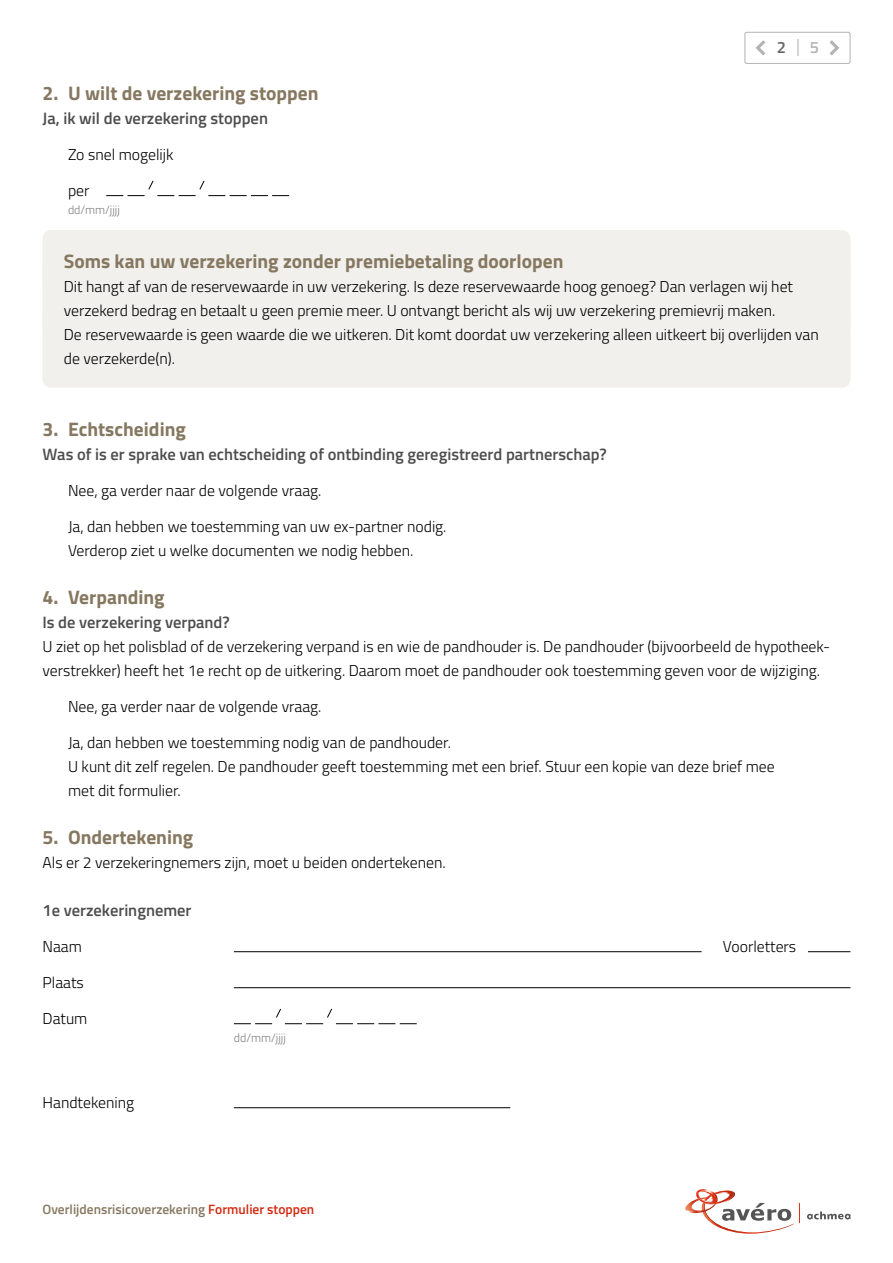
<style>
.page{position:relative;width:893px;height:1263px;background:#fff}
.page>*{position:absolute;margin:0;border:0;box-sizing:border-box;transform-origin:0 0}
.t1{font:700 19.5px "Titillium Web";color:#867860}
.t2{font:600 16.5px "Titillium Web";color:#4d4d4d}
.t3{font:600 16.5px "Titillium Web";color:#666}
.t4{font:300 15.75px/24px "Titillium Web";color:#000}
.t5{font:600 13.5px "Titillium Web";color:#867860}
.t6{font:300 12px "Titillium Web";color:#808080}
.s1{font-weight:300;font-size:18px;color:#b3b3b3}
.s2{color:#b3b3b3}
.s3{color:#d4290f}
</style>
<div class="page">
<div style="left:43px;top:230px;width:807px;height:63px;background:#f2f0ed;border-radius:9px"></div>
<div style="left:43px;top:257px;width:807px;height:83px;background:#f2f0ed;border-radius:9px"></div>
<div style="left:43px;top:305px;width:807px;height:83px;background:#f2f0ed;border-radius:9px"></div>
<svg style="left:106px;top:180px;width:183px;height:16px"></svg>
<hr style="left:234px;top:951px;width:468px;height:1px;background:#000">
<hr style="left:808px;top:951px;width:42px;height:1px;background:#000">
<hr style="left:234px;top:987px;width:616px;height:1px;background:#000">
<svg style="left:234px;top:1008px;width:183px;height:16px"></svg>
<hr style="left:234px;top:1107px;width:276px;height:1px;background:#000">
<svg style="left:807px;top:1211px;width:43px;height:8px"></svg>
<svg style="left:685px;top:1189px;width:115px;height:45px"></svg>
<div style="left:744px;top:32px;width:106px;height:32px;border:1px solid #b3b3b3;border-radius:2px"></div>
<svg style="left:830px;top:40px;width:9px;height:15px"></svg>
<svg style="left:755px;top:40px;width:10px;height:15px"></svg>
<p class="t3" style="left:777px;top:34px;width:44px">2<span class="s1">|</span><span class="s2">5</span></p>
<p class="t1" style="left:43px;top:78px;width:278px">2. U wilt de verzekering stoppen</p>
<p class="t2" style="left:43px;top:106px;width:227px">Ja, ik wil de verzekering stoppen</p>
<p class="t4" style="left:68px;top:142px;width:107px">Zo snel mogelijk</p>
<p class="t4" style="left:68px;top:178px;width:23px">per</p>
<p class="t6" style="left:68px;top:201px;width:53px">dd/mm/jjjj</p>
<p class="t1" style="left:64px;top:246px;width:501px">Soms kan uw verzekering zonder premiebetaling doorlopen</p>
<p class="t4" style="left:64px;top:274px;width:757px">Dit hangt af van de reservewaarde in uw verzekering. Is deze reservewaarde hoog genoeg? Dan verlagen wij het verzekerd bedrag en betaalt u geen premie meer. U ontvangt bericht als wij uw verzekering premievrij maken.<br>De reservewaarde is geen waarde die we uitkeren. Dit komt doordat uw verzekering alleen uitkeert bij overlijden van de verzekerde(n).</p>
<p class="t1" style="left:43px;top:414px;width:145px">3. Echtscheiding</p>
<p class="t2" style="left:43px;top:442px;width:566px">Was of is er sprake van echtscheiding of ontbinding geregistreerd partnerschap?</p>
<p class="t4" style="left:68px;top:478px;width:255px">Nee, ga verder naar de volgende vraag.</p>
<p class="t4" style="left:68px;top:514px;width:380px">Ja, dan hebben we toestemming van uw ex-partner nodig.<br>Verderop ziet u welke documenten we nodig hebben.</p>
<p class="t1" style="left:43px;top:582px;width:124px">4. Verpanding</p>
<p class="t2" style="left:43px;top:610px;width:189px">Is de verzekering verpand?</p>
<p class="t4" style="left:43px;top:634px;width:787px">U ziet op het polisblad of de verzekering verpand is en wie de pandhouder is. De pandhouder (bijvoorbeeld de hypotheek&shy;verstrekker) heeft het 1e recht op de uitkering. Daarom moet de pandhouder ook toestemming geven voor de wijziging.</p>
<p class="t4" style="left:68px;top:694px;width:255px">Nee, ga verder naar de volgende vraag.</p>
<p class="t4" style="left:68px;top:730px;width:708px">Ja, dan hebben we toestemming nodig van de pandhouder.<br>U kunt dit zelf regelen. De pandhouder geeft toestemming met een brief. Stuur een kopie van deze brief mee met dit formulier.</p>
<p class="t1" style="left:43px;top:822px;width:152px">5. Ondertekening</p>
<p class="t4" style="left:43px;top:850px;width:405px">Als er 2 verzekeringnemers zijn, moet u beiden ondertekenen.</p>
<p class="t2" style="left:43px;top:898px;width:151px">1e verzekeringnemer</p>
<p class="t4" style="left:43px;top:934px;width:41px">Naam</p>
<p class="t4" style="left:723px;top:934px;width:75px">Voorletters</p>
<p class="t4" style="left:43px;top:970px;width:43px">Plaats</p>
<p class="t4" style="left:43px;top:1006px;width:46px">Datum</p>
<p class="t6" style="left:234px;top:1029px;width:53px">dd/mm/jjjj</p>
<p class="t4" style="left:43px;top:1090px;width:93px">Handtekening</p>
<p class="t5" style="left:43px;top:1199px;width:273px">Overlijdensrisicoverzekering <span class="s3">Formulier stoppen</span></p>
</div>
